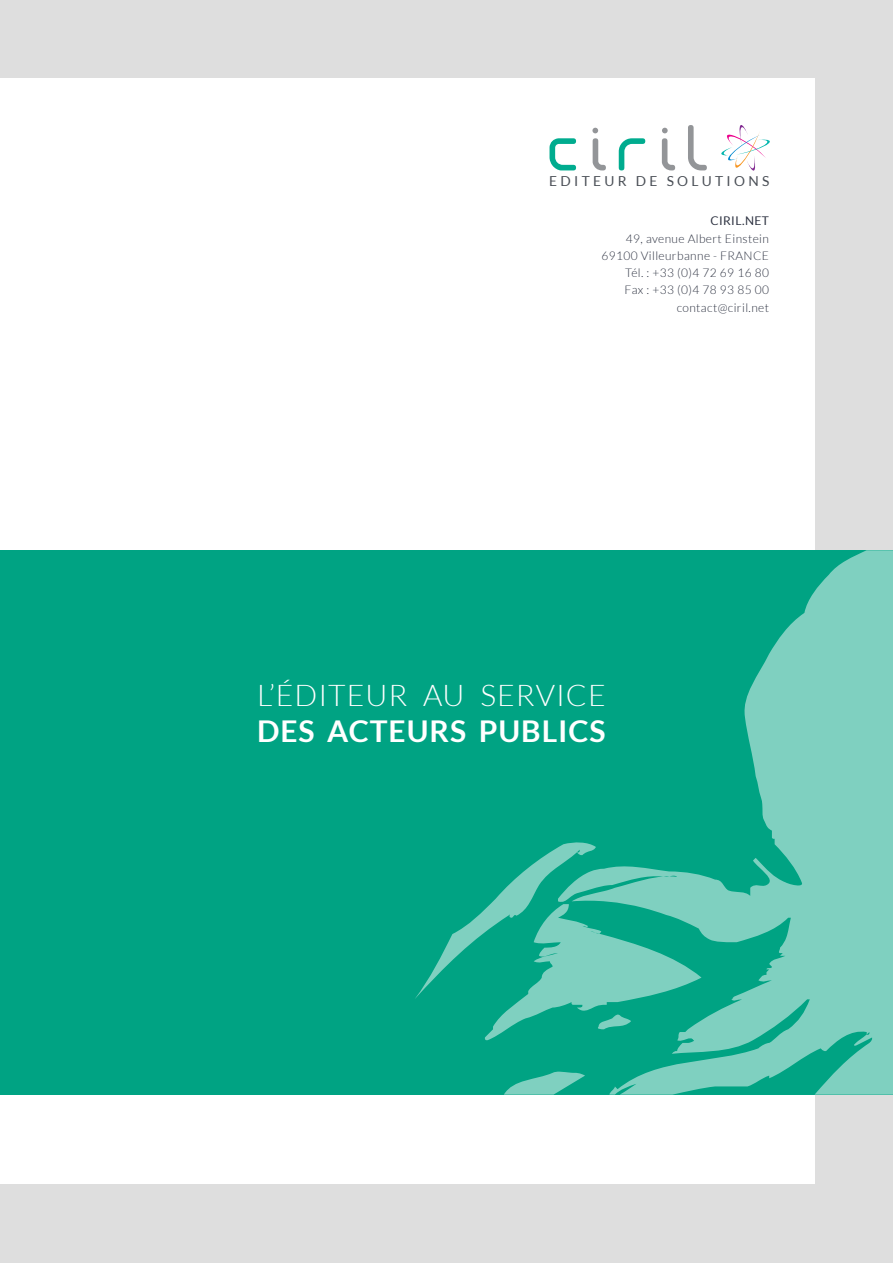
<style>
.page{position:relative;width:893px;height:1263px;background:#dedede}
.page>*{position:absolute;margin:0;border:0;box-sizing:border-box;transform-origin:0 0}
.t1{font:300 30px "Lato";letter-spacing:.03em;color:#fff}
.t2{font:700 30px "Lato";letter-spacing:.03em;color:#fff}
.t3{font:13.8px "Lato";letter-spacing:.24em;color:#494e55}
.t4{font:300 12px "Lato";letter-spacing:.03em;color:#2d3241}
.t5{font:12px "Lato";color:#2d3241}
</style>
<div class="page">
<div style="left:0;top:79px;width:814px;height:1105px;background:#fff"></div>
<svg style="left:549px;top:138px;width:27px;height:32px"></svg>
<svg style="left:619px;top:138px;width:26px;height:32px"></svg>
<svg style="left:688px;top:125px;width:19px;height:45px"></svg>
<svg style="left:592px;top:128px;width:14px;height:42px"></svg>
<svg style="left:721px;top:125px;width:49px;height:46px"></svg>
<svg style="left:662px;top:128px;width:13px;height:42px"></svg>
<div style="left:0;top:550px;width:893px;height:545px;background:#00a383"></div>
<svg style="left:609px;top:550px;width:284px;height:544px;fill:#7fd0c0"></svg>
<svg style="left:504px;top:1071px;width:81px;height:23px"></svg>
<svg style="left:415px;top:841px;width:286px;height:199px"></svg>
<p class="t3" style="left:549px;top:174px;width:222px">EDITEUR DE SOLUTIONS</p>
<p class="t5" style="left:710px;top:214px;width:15px">CIRIL</p>
<p class="t5" style="left:742px;top:214px;width:12px">.NET</p>
<p class="t4" style="left:626px;top:232px;width:145px">49, avenue Albert Einstein</p>
<p class="t4" style="left:601px;top:249px;width:160px">69100 Villeurbanne - FRANCE</p>
<p class="t4" style="left:625px;top:266px;width:145px">Tél. : +33 (0)4 72 69 16 80</p>
<p class="t4" style="left:624px;top:284px;width:146px">Fax : +33 (0)4 78 93 85 00</p>
<p class="t4" style="left:677px;top:301px;width:94px">contact@ciril.net</p>
<h1 class="t1" style="left:257px;top:679px;width:350px">l’éditeur au service</h1>
<h1 class="t2" style="left:257px;top:714px;width:350px">DES ACTEURS PUBLICS</h1>
</div>
